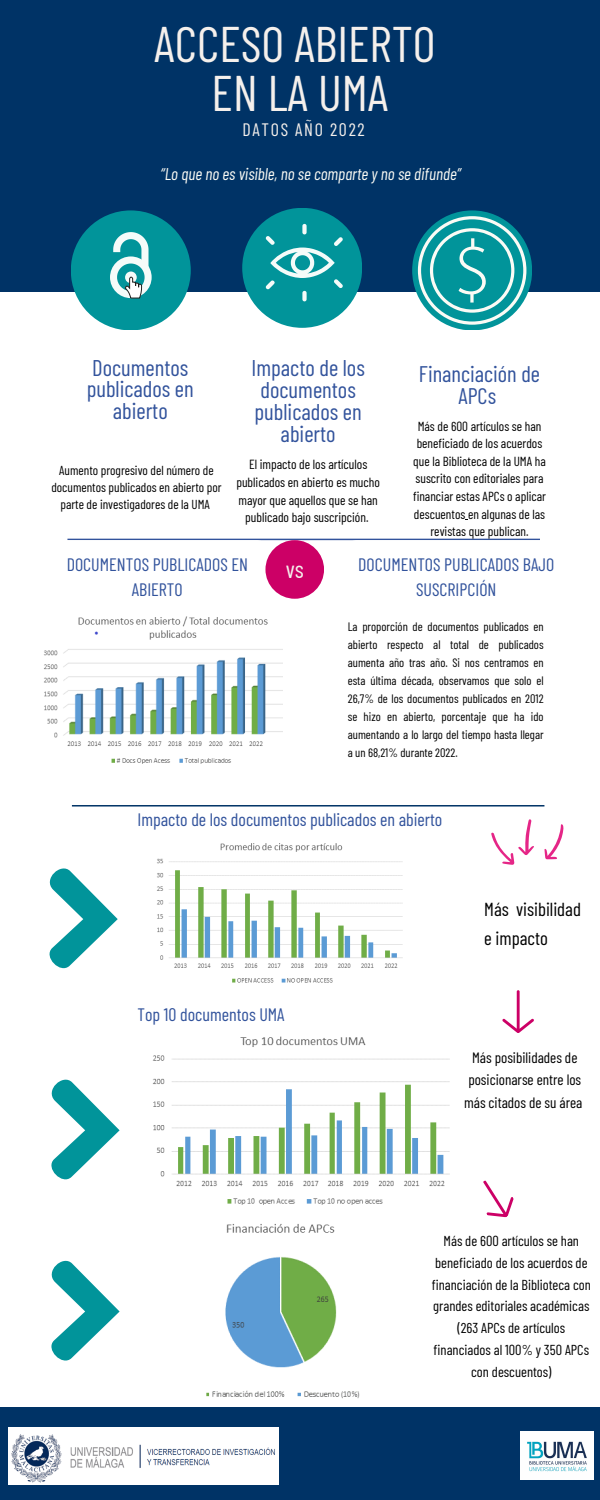
<style>
.page{position:relative;width:600px;height:1500px;background:#fff}
.page>*{position:absolute;margin:0;border:0;box-sizing:border-box;transform-origin:0 0}
.t1{font:50px "Barlow Condensed";color:#f5f0ec}
.t2{font:24px "Barlow Condensed";color:#f5f0ec}
.t3{font:22.7px/22px "Barlow Condensed";color:#32539c;text-align:center}
.t4{font:22.5px/21.8px "Barlow Condensed";color:#32539c;text-align:center}
.t5{font:18.8px/28.5px "Barlow Condensed";color:#000}
.t6{font:18px/24.8px "Barlow Condensed";color:#32539c;text-align:center}
.t7{font:18px "Barlow Condensed";letter-spacing:.095em;color:#f5f0ec}
.t8{font:italic 17px "Barlow Condensed";color:#fbfbf5}
.t9{font:15px/22.5px "Barlow Condensed";color:#000;text-align:center}
.t10{font:14.4px/21.8px "Barlow Condensed";color:#000;text-align:center}
.t11{font:13.3px/17.8px "Barlow Condensed";color:#000;text-align:center}
.t12{font:13.1px/17.6px "Barlow Condensed";color:#000;text-align:center}
.t13{font:13px/17.2px "Barlow Condensed";color:#000;text-align:center}
.t14{font:12.2px/18px "Barlow Condensed";color:#000;text-align:justify}
</style>
<div class="page">
<div style="left:0;top:0;width:600px;height:292px;background:#036"></div>
<div style="left:0;top:1407px;width:600px;height:93px;background:#036"></div>
<div style="left:71px;top:210px;width:120px;height:120px;background:#01949a;border-radius:50%"></div>
<div style="left:242px;top:208px;width:120px;height:120px;background:#01949a;border-radius:50%"></div>
<hr style="left:67px;top:539px;width:473px;height:1px;background:#32539c">
<hr style="left:72px;top:805px;width:472px;height:2px;background:#036">
<div style="left:265px;top:540px;width:59px;height:59px;background:#c06;border-radius:50%"></div>
<svg style="left:266px;top:224px;width:77px;height:77px"></svg>
<svg style="left:110px;top:232px;width:41px;height:66px"></svg>
<div style="left:412px;top:210px;width:120px;height:120px;background:#01949a;border-radius:50%"></div>
<svg style="left:418px;top:216px;width:108px;height:109px"></svg>
<svg style="left:49px;top:868px;width:69px;height:101px"></svg>
<svg style="left:51px;top:1079px;width:69px;height:101px"></svg>
<svg style="left:491px;top:819px;width:73px;height:46px"></svg>
<svg style="left:483px;top:1180px;width:31px;height:38px"></svg>
<img style="left:520px;top:1432px;width:74px;height:48px">
<svg style="left:51px;top:1260px;width:69px;height:101px"></svg>
<svg style="left:502px;top:990px;width:32px;height:43px"></svg>
<img style="left:206px;top:1224px;width:154px;height:175px">
<img style="left:157px;top:843px;width:246px;height:140px">
<img style="left:152px;top:1036px;width:298px;height:169px">
<img style="left:44px;top:616px;width:238px;height:148px">
<img style="left:8px;top:1428px;width:271px;height:56px">
<p class="t1" style="left:154px;top:12px;width:283px">ACCESO ABIERTO</p>
<p class="t1" style="left:212px;top:61px;width:178px">EN LA UMA</p>
<p class="t7" style="left:242px;top:118px;width:124px">DATOS AÑO 2022</p>
<p class="t8" style="left:161px;top:163px;width:302px">“Lo que no es visible, no se comparte y no se difunde”</p>
<p class="t3" style="left:87px;top:356px;width:109px">Documentos publicados en abierto</p>
<p class="t13" style="left:51px;top:461px;width:172px">Aumento progresivo del número de documentos publicados en abierto por parte de investigadores de la UMA</p>
<p class="t3" style="left:251px;top:356px;width:115px">Impacto de los documentos publicados en abierto</p>
<p class="t11" style="left:236px;top:455px;width:145px">El impacto de los artículos publicados en abierto es mucho mayor que aquellos que se han publicado bajo suscripción.</p>
<p class="t4" style="left:419px;top:362px;width:123px">Financiación de<br>APCs</p>
<p class="t12" style="left:413px;top:417px;width:134px">Más de 600 artículos se han beneficiado de los acuerdos que la Biblioteca de la UMA ha suscrito con editoriales para financiar estas APCs o aplicar descuentos en algunas de las revistas que publican.</p>
<p class="t6" style="left:67px;top:551px;width:183px">DOCUMENTOS PUBLICADOS EN<br>ABIERTO</p>
<p class="t6" style="left:358px;top:551px;width:198px">DOCUMENTOS PUBLICADOS BAJO<br>SUSCRIPCIÓN</p>
<p class="t2" style="left:286px;top:554px;width:20px">vs</p>
<p class="t14" style="left:348px;top:617px;width:197px">La proporción de documentos publicados en abierto respecto al total de publicados aumenta año tras año. Si nos centramos en esta última década, observamos que solo el 26,7% de los documentos publicados en 2012 se hizo en abierto, porcentaje que ha ido aumentando a lo largo del tiempo hasta llegar a un 68,21% durante 2022.</p>
<p class="t6" style="left:138px;top:807px;width:306px">Impacto de los documentos publicados en abierto</p>
<p class="t6" style="left:138px;top:1001px;width:149px">Top 10 documentos UMA</p>
<p class="t5" style="left:484px;top:894px;width:98px">Más visibilidad e impacto</p>
<p class="t9" style="left:464px;top:1046px;width:120px">Más posibilidades de posicionarse entre los más citados de su área</p>
<p class="t10" style="left:432px;top:1230px;width:161px">Más de 600 artículos se han beneficiado de los acuerdos de financiación de la Biblioteca con grandes editoriales académicas (263 APCs de artículos financiados al 100% y 350 APCs con descuentos)</p>
</div>
